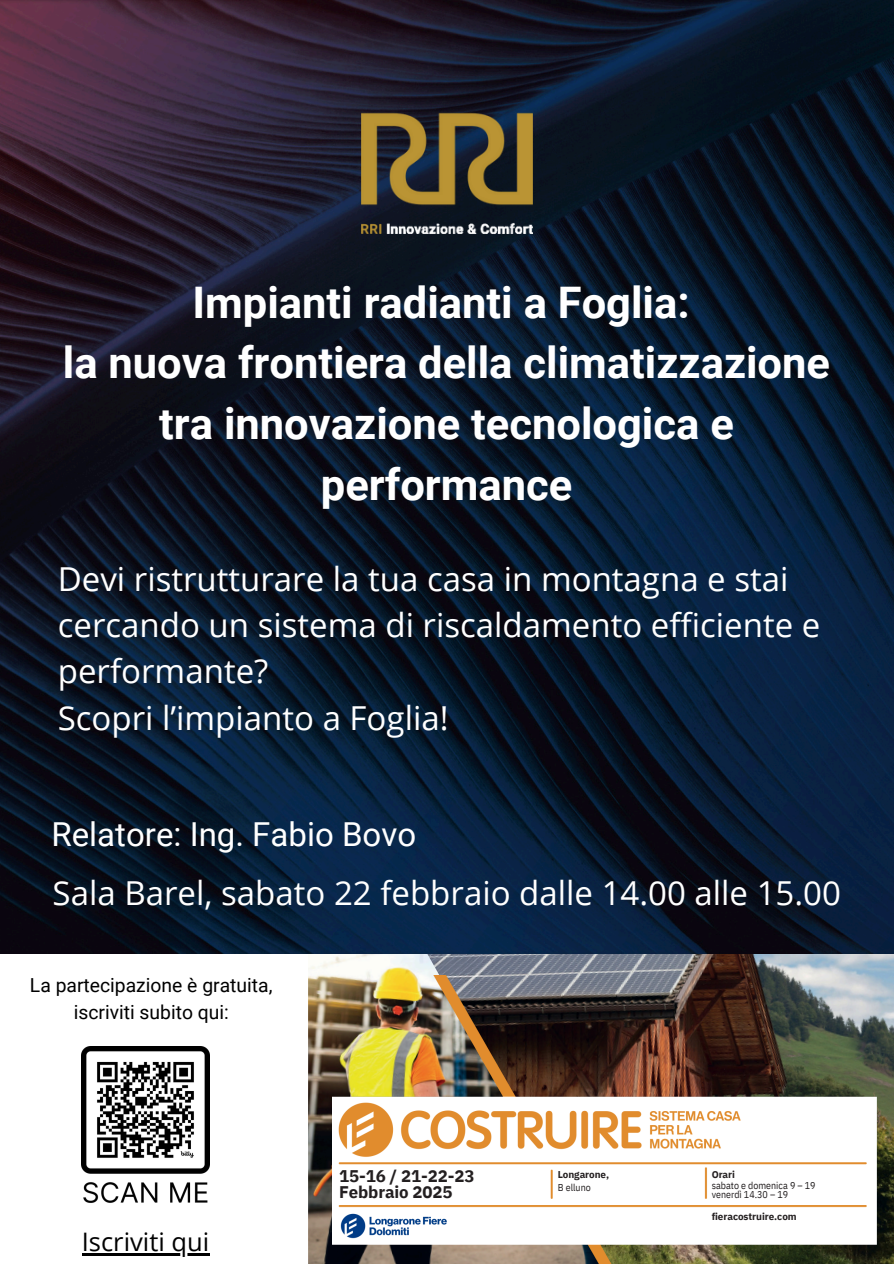
<style>
.page{position:relative;width:894px;height:1264px;background:#fff}
.page>*{position:absolute;margin:0;border:0;box-sizing:border-box;transform-origin:0 0}
.t1{font:700 43.5px/60.6px "Roboto";color:#fff;text-align:center}
.t2{font:33px/46.2px "Open Sans";color:#fff}
.t3{font:33px "Roboto";color:#fff}
.t4{font:25.5px "Open Sans";color:#000}
.t5{font:19.35px/27px "Roboto";color:#000;text-align:center}
.t6{font:700 16.8px/16.4px "IBM Plex Sans";letter-spacing:-.005em;color:#231f20}
.t7{font:9.9px/9.6px "IBM Plex Sans Cond";color:#231f20}
.t8{font:700 9.9px "IBM Plex Sans";letter-spacing:-.005em;color:#231f20}
</style>
<div class="page">
<img style="left:603px;top:953px;width:290px;height:310px">
<img style="left:308px;top:953px;width:295px;height:310px">
<img style="left:332px;top:975px;width:548px;height:288px">
<img style="left:0;top:0;width:893px;height:953px">
<img style="left:361px;top:89px;width:171px;height:171px">
<img style="left:82px;top:1046px;width:127px;height:157px">
<hr style="left:82px;top:1252px;width:127px;height:3px;background:#000">
<h2 class="t1" style="left:63px;top:272px;width:768px">Impianti radianti a Foglia:<br>la nuova frontiera della climatizzazione tra innovazione tecnologica e performance</h2>
<p class="t2" style="left:58px;top:555px;width:763px">Devi ristrutturare la tua casa in montagna e stai cercando un sistema di riscaldamento efficiente e performante?<br>Scopri l’impianto a Foglia!</p>
<h2 class="t3" style="left:51px;top:815px;width:366px">Relatore: Ing. Fabio Bovo</h2>
<p class="t2" style="left:53px;top:868px;width:789px">Sala Barel, sabato 22 febbraio dalle 14.00 alle 15.00</p>
<p class="t5" style="left:30px;top:971px;width:244px">La partecipazione è gratuita, iscriviti subito qui:</p>
<p class="t4" style="left:82px;top:1223px;width:129px">Iscriviti qui</p>
<h1 class="t6" style="left:339px;top:1167px;width:137px">15-16 / 21-22-23<br>Febbraio 2025</h1>
<p class="t8" style="left:557px;top:1167px;width:53px">Longarone,</p>
<p class="t7" style="left:557px;top:1182px;width:35px">B elluno</p>
<p class="t8" style="left:711px;top:1167px;width:25px">Orari</p>
<p class="t7" style="left:711px;top:1180px;width:105px">sabato e domenica 9 – 19 venerdì 14.30 – 19</p>
<p class="t8" style="left:711px;top:1209px;width:87px">fieracostruire.com</p>
</div>
